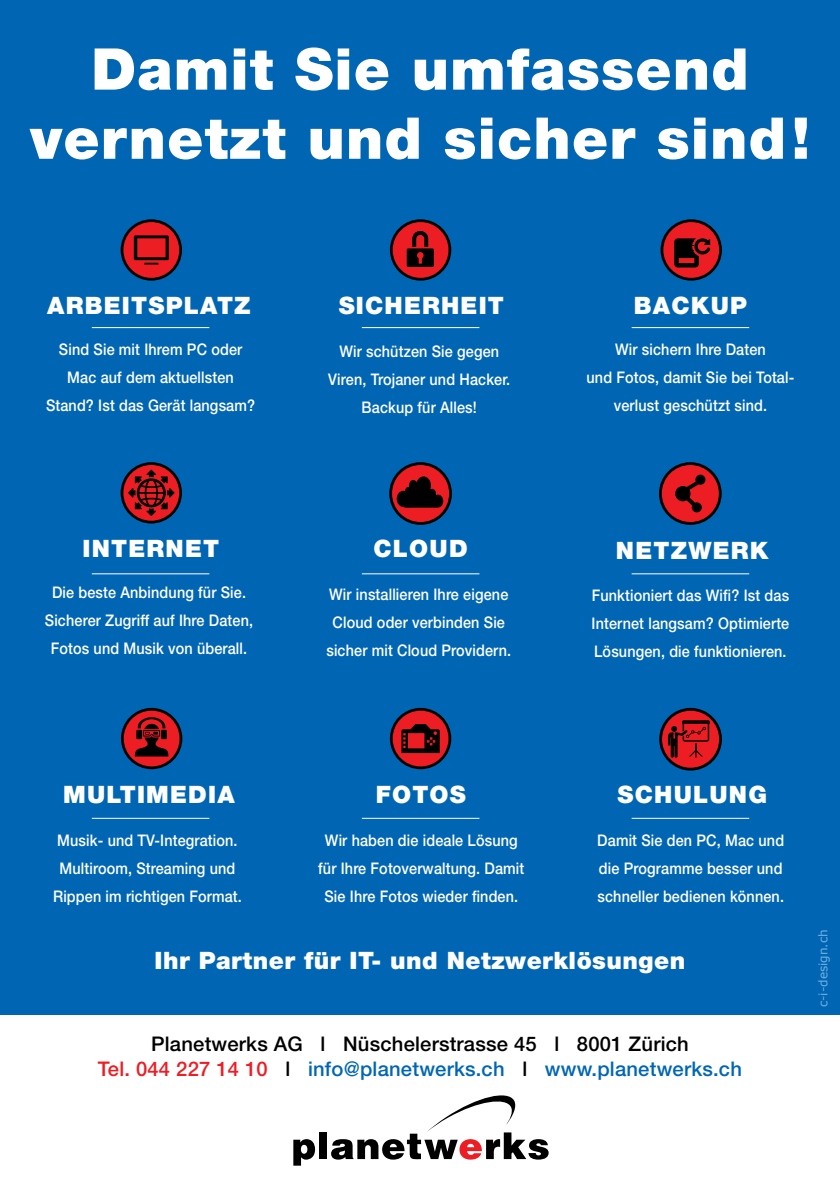
<style>
.page{position:relative;width:840px;height:1191px;background:#fff}
.page>*{position:absolute;margin:0;border:0;box-sizing:border-box;transform-origin:0 0}
.t1{font:900 57.6px/69.2px "Helvetica Neue";letter-spacing:.02em;color:#fff;text-align:center}
.t2{font:900 24px "Helvetica Neue";letter-spacing:.05em;color:#fff}
.t3{font:900 24px "Helvetica Neue";letter-spacing:.02em;color:#fff}
.t4{font:500 20.2px/24.2px "Helvetica Neue";letter-spacing:.01em;color:#000;text-align:center}
.t5{font:500 16px/28px "Helvetica Neue";letter-spacing:.01em;color:#fff;text-align:center;scale:.9 1}
.t6{font:12px "Verdana";color:#72b1e1}
.s1{color:#ed1d24}
.s2{color:#0066b3}
</style>
<div class="page">
<div style="left:0;top:0;width:839px;height:1014px;background:#0066b3"></div>
<svg style="left:120px;top:462px;width:62px;height:61px"></svg>
<svg style="left:659px;top:462px;width:62px;height:63px"></svg>
<svg style="left:389px;top:462px;width:62px;height:63px"></svg>
<svg style="left:389px;top:219px;width:62px;height:62px"></svg>
<svg style="left:120px;top:219px;width:62px;height:62px"></svg>
<svg style="left:389px;top:708px;width:62px;height:61px"></svg>
<svg style="left:121px;top:708px;width:61px;height:61px"></svg>
<svg style="left:659px;top:708px;width:62px;height:62px"></svg>
<svg style="left:660px;top:219px;width:61px;height:62px"></svg>
<hr style="left:631px;top:327px;width:117px;height:1px;background:#fff">
<hr style="left:631px;top:573px;width:117px;height:1px;background:#fff">
<hr style="left:631px;top:818px;width:117px;height:1px;background:#fff">
<hr style="left:361px;top:327px;width:118px;height:1px;background:#fff">
<hr style="left:361px;top:573px;width:118px;height:1px;background:#fff">
<hr style="left:361px;top:818px;width:118px;height:1px;background:#fff">
<hr style="left:92px;top:327px;width:117px;height:1px;background:#fff">
<hr style="left:92px;top:573px;width:117px;height:1px;background:#fff">
<hr style="left:92px;top:818px;width:117px;height:1px;background:#fff">
<svg style="left:293px;top:1139px;width:22px;height:26px"></svg>
<div style="left:319px;top:1132px;width:8px;height:27px;background:#000"></div>
<svg style="left:331px;top:1095px;width:217px;height:64px"></svg>
<h1 class="t1" style="left:30px;top:34px;width:780px">Damit Sie umfassend vernetzt und sicher sind!</h1>
<h2 class="t2" style="left:47px;top:291px;width:205px">ARBEITSPLATZ</h2>
<h2 class="t2" style="left:338px;top:291px;width:167px">SICHERHEIT</h2>
<h2 class="t2" style="left:633px;top:291px;width:115px">BACKUP</h2>
<p class="t5" style="left:586px;top:335px;width:232px">Wir sichern Ihre Daten<br>und Fotos, damit Sie bei Total&shy;verlust geschützt sind.</p>
<p class="t5" style="left:46px;top:335px;width:234px">Sind Sie mit Ihrem PC oder<br>Mac auf dem aktuellsten<br>Stand? Ist das Gerät langsam?</p>
<p class="t5" style="left:328px;top:337px;width:204px">Wir schützen Sie gegen<br>Viren, Trojaner und Hacker.<br>Backup für Alles!</p>
<h2 class="t2" style="left:82px;top:534px;width:138px">INTERNET</h2>
<p class="t5" style="left:45px;top:578px;width:233px">Die beste Anbindung für Sie.<br>Sicherer Zugriff auf Ihre Daten,<br>Fotos und Musik von überall.</p>
<h2 class="t2" style="left:373px;top:534px;width:96px">CLOUD</h2>
<p class="t5" style="left:326px;top:580px;width:207px">Wir installieren Ihre eigene<br>Cloud oder verbinden Sie sicher mit Cloud Providern.</p>
<h2 class="t2" style="left:615px;top:536px;width:154px">NETZWERK</h2>
<p class="t5" style="left:591px;top:581px;width:221px;text-align:justify">Funktioniert das Wifi? Ist das Internet langsam? Optimierte Lösungen, die funktionieren.</p>
<h2 class="t2" style="left:63px;top:780px;width:173px">MULTIMEDIA</h2>
<h2 class="t2" style="left:375px;top:780px;width:92px">FOTOS</h2>
<h2 class="t2" style="left:617px;top:780px;width:151px">SCHULUNG</h2>
<p class="t5" style="left:318px;top:826px;width:230px">Wir haben die ideale Lösung für Ihre Fotoverwaltung. Damit<br>Sie Ihre Fotos wieder finden.</p>
<p class="t5" style="left:53px;top:826px;width:211px">Musik- und TV-Integration.<br>Multiroom, Streaming und<br>Rippen im richtigen Format.</p>
<p class="t5" style="left:597px;top:825px;width:209px;text-align:justify">Damit Sie den PC, Mac und die Programme besser und schneller bedienen können.</p>
<h2 class="t3" style="left:154px;top:946px;width:532px">Ihr Partner für IT- und Netzwerklösungen</h2>
<p class="t4" style="left:98px;top:1032px;width:645px">Planetwerks AG l Nüschelerstrasse 45 l 8001 Zürich<br><span class="s1">Tel. 044 227 14 10</span> l <span class="s2">info@planetwerks.ch</span> l <span class="s2">www.planetwerks.ch</span></p>
<p class="t6" style="left:815px;top:1007px;width:79px;rotate:-90deg">c-i-design.ch</p>
</div>
